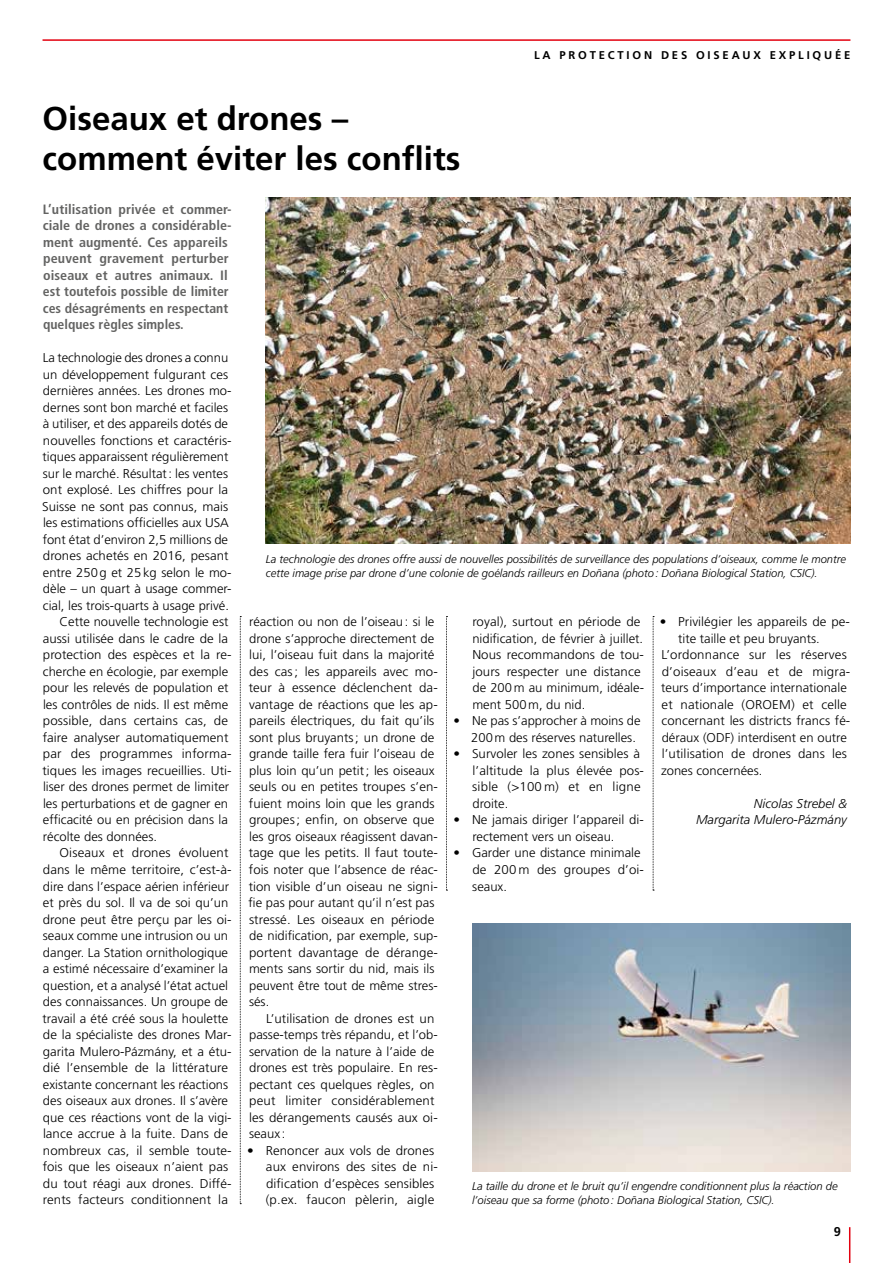
<style>
.page{position:relative;width:893px;height:1263px;background:#fff}
.page>*{position:absolute;margin:0;border:0;box-sizing:border-box;transform-origin:0 0}
.t1{font:700 33px/40.5px "Frutiger";color:#000}
.t2{font:700 condensed 13.5px/16.5px "Frutiger";letter-spacing:.005em;color:#636362;scale:1.04 1}
.t3{font:300 12.75px/16.5px "Frutiger";color:#000}
.t4{font:300 12.75px/16.5px "Frutiger";color:#000;scale:1.04 1}
.t5{font:italic 300 12.75px/16.5px "Frutiger";color:#000;text-align:right}
.t6{font:700 12.75px "Frutiger";color:#000}
.t7{font:italic 300 11.25px/14.2px "Frutiger";color:#000}
.t8{font:700 11.25px "Frutiger";letter-spacing:.25em;color:#000}
</style>
<div class="page">
<hr style="left:849px;top:1227px;width:1px;height:36px;background:#e3000f">
<hr style="left:43px;top:39px;width:807px;height:2px;background:#e3000f">
<img style="left:266px;top:197px;width:584px;height:347px">
<img style="left:472px;top:923px;width:378px;height:248px">
<svg style="left:240px;top:616px;width:1px;height:588px"></svg>
<svg style="left:446px;top:616px;width:1px;height:275px"></svg>
<svg style="left:653px;top:616px;width:1px;height:275px"></svg>
<h1 class="t1" style="left:43px;top:98px;width:420px">Oiseaux et drones – comment éviter les conflits</h1>
<p class="t8" style="left:534px;top:49px;width:318px">LA PROTECTION DES OISEAUX EXPLIQUÉE</p>
<p class="t2" style="left:43px;top:201px;width:183px">L’utilisation privée et commer&shy;ciale de drones a considérable&shy;ment augmenté. Ces appareils peuvent gravement perturber oiseaux et autres animaux. Il est toutefois possible de limiter ces désagréments en respectant quelques règles simples.</p>
<p class="t3" style="left:43px;top:350px;width:187px">La technologie des drones a connu</p>
<p class="t3" style="left:43px;top:366px;width:187px">un développement fulgurant ces</p>
<p class="t3" style="left:43px;top:383px;width:190px">dernières années. Les drones mo-</p>
<p class="t3" style="left:43px;top:399px;width:187px">dernes sont bon marché et faciles</p>
<p class="t3" style="left:43px;top:416px;width:187px">à utiliser, et des appareils dotés de</p>
<p class="t4" style="left:43px;top:432px;width:183px">nouvelles fonctions et caractéris-</p>
<p class="t3" style="left:43px;top:449px;width:187px">tiques apparaissent régulièrement</p>
<p class="t3" style="left:43px;top:465px;width:187px">sur le marché. Résultat: les ventes</p>
<p class="t4" style="left:43px;top:482px;width:179px">ont explosé. Les chiffres pour la</p>
<p class="t4" style="left:42px;top:498px;width:180px">Suisse ne sont pas connus, mais</p>
<p class="t3" style="left:43px;top:515px;width:187px">les estimations officielles aux USA</p>
<p class="t3" style="left:43px;top:531px;width:187px">font état d’environ 2,5 millions de</p>
<p class="t4" style="left:43px;top:548px;width:180px">drones achetés en 2016, pesant</p>
<p class="t3" style="left:43px;top:564px;width:190px">entre 250g et 25kg selon le mo-</p>
<p class="t3" style="left:43px;top:581px;width:190px">dèle – un quart à usage commer-</p>
<p class="t3" style="left:43px;top:597px;width:188px">cial, les trois-quarts à usage privé.</p>
<p class="t3" style="left:60px;top:614px;width:170px">Cette nouvelle technologie est</p>
<p class="t3" style="left:43px;top:630px;width:187px">aussi utilisée dans le cadre de la</p>
<p class="t4" style="left:43px;top:647px;width:183px">protection des espèces et la re-</p>
<p class="t3" style="left:43px;top:663px;width:187px">cherche en écologie, par exemple</p>
<p class="t3" style="left:43px;top:680px;width:187px">pour les relevés de population et</p>
<p class="t3" style="left:43px;top:696px;width:187px">les contrôles de nids. Il est même</p>
<p class="t4" style="left:43px;top:713px;width:179px">possible, dans certains cas, de</p>
<p class="t4" style="left:43px;top:729px;width:180px">faire analyser automatiquement</p>
<p class="t4" style="left:43px;top:746px;width:183px">par des programmes informa-</p>
<p class="t4" style="left:43px;top:762px;width:183px">tiques les images recueillies. Uti-</p>
<p class="t3" style="left:43px;top:779px;width:188px">liser des drones permet de limiter</p>
<p class="t3" style="left:43px;top:795px;width:187px">les perturbations et de gagner en</p>
<p class="t3" style="left:43px;top:812px;width:187px">efficacité ou en précision dans la</p>
<p class="t3" style="left:43px;top:828px;width:116px">récolte des données.</p>
<p class="t4" style="left:60px;top:845px;width:164px">Oiseaux et drones évoluent</p>
<p class="t4" style="left:43px;top:861px;width:183px">dans le même territoire, c’est-à-</p>
<p class="t3" style="left:43px;top:878px;width:188px">dire dans l’espace aérien inférieur</p>
<p class="t3" style="left:43px;top:894px;width:187px">et près du sol. Il va de soi qu’un</p>
<p class="t3" style="left:43px;top:911px;width:190px">drone peut être perçu par les oi-</p>
<p class="t3" style="left:43px;top:927px;width:187px">seaux comme une intrusion ou un</p>
<p class="t3" style="left:43px;top:944px;width:187px">danger. La Station ornithologique</p>
<p class="t3" style="left:43px;top:960px;width:187px">a estimé nécessaire d’examiner la</p>
<p class="t3" style="left:43px;top:977px;width:187px">question, et a analysé l’état actuel</p>
<p class="t3" style="left:43px;top:993px;width:187px">des connaissances. Un groupe de</p>
<p class="t3" style="left:43px;top:1010px;width:187px">travail a été créé sous la houlette</p>
<p class="t4" style="left:43px;top:1026px;width:183px">de la spécialiste des drones Mar-</p>
<p class="t3" style="left:43px;top:1043px;width:190px">garita Mulero-Pázmány, et a étu-</p>
<p class="t4" style="left:43px;top:1059px;width:179px">dié l’ensemble de la littérature</p>
<p class="t3" style="left:43px;top:1076px;width:187px">existante concernant les réactions</p>
<p class="t3" style="left:43px;top:1092px;width:187px">des oiseaux aux drones. Il s’avère</p>
<p class="t3" style="left:43px;top:1109px;width:190px">que ces réactions vont de la vigi-</p>
<p class="t4" style="left:43px;top:1125px;width:179px">lance accrue à la fuite. Dans de</p>
<p class="t4" style="left:43px;top:1142px;width:183px">nombreux cas, il semble toute-</p>
<p class="t4" style="left:43px;top:1158px;width:180px">fois que les oiseaux n’aient pas</p>
<p class="t4" style="left:43px;top:1175px;width:183px">du tout réagi aux drones. Diffé-</p>
<p class="t4" style="left:43px;top:1191px;width:179px">rents facteurs conditionnent la</p>
<p class="t7" style="left:266px;top:552px;width:582px">La technologie des drones offre aussi de nouvelles possibilités de surveillance des populations d’oiseaux, comme le montre cette image prise par drone d’une colonie de goélands railleurs en Doñana (photo: Doñana Biological Station, CSIC).</p>
<p class="t3" style="left:249px;top:614px;width:191px">réaction ou non de l’oiseau: si le drone s’approche directement de lui, l’oiseau fuit dans la majorité des cas; les appareils avec mo&shy;teur à essence déclenchent da&shy;vantage de réactions que les ap&shy;pareils électriques, du fait qu’ils sont plus bruyants; un drone de grande taille fera fuir l’oiseau de plus loin qu’un petit; les oiseaux seuls ou en petites troupes s’en&shy;fuient moins loin que les grands groupes; enfin, on observe que les gros oiseaux réagissent davan&shy;tage que les petits. Il faut toute&shy;fois noter que l’absence de réac&shy;tion visible d’un oiseau ne signi&shy;fie pas pour autant qu’il n’est pas stressé. Les oiseaux en période de nidification, par exemple, sup&shy;portent davantage de dérange&shy;ments sans sortir du nid, mais ils peuvent être tout de même stres&shy;sés.</p>
<p class="t4" style="left:249px;top:1010px;width:183px;text-indent:17px">L’utilisation de drones est un passe-temps très répandu, et l’ob&shy;servation de la nature à l’aide de drones est très populaire. En res&shy;pectant ces quelques règles, on peut limiter considérablement les dérangements causés aux oi&shy;seaux :</p>
<p class="t4" style="left:266px;top:1142px;width:167px;text-indent:-18px">• Renoncer aux vols de drones aux environs des sites de ni&shy;dification d’espèces sensibles (p.ex. faucon pèlerin, aigle</p>
<p class="t4" style="left:472px;top:614px;width:167px">royal), surtout en période de nidification, de février à juillet.<br>Nous recommandons de tou&shy;jours respecter une distance de 200m au minimum, idéale&shy;ment 500m, du nid.</p>
<p class="t3" style="left:471px;top:713px;width:171px;text-indent:-18px">• Ne pas s’approcher à moins de<br>200m des réserves naturelles.</p>
<p class="t4" style="left:472px;top:746px;width:167px;text-indent:-19px">• Survoler les zones sensibles à l’altitude la plus élevée pos&shy;sible (&gt;100 m) et en ligne droite.</p>
<p class="t3" style="left:472px;top:812px;width:173px;text-indent:-19px">• Ne jamais diriger l’appareil di&shy;rectement vers un oiseau.</p>
<p class="t3" style="left:472px;top:845px;width:173px;text-indent:-19px">• Garder une distance minimale de 200 m des groupes d’oi&shy;seaux.</p>
<p class="t4" style="left:660px;top:614px;width:184px">• Privilégier les appareils de pe-</p>
<p class="t3" style="left:678px;top:630px;width:143px">tite taille et peu bruyants.</p>
<p class="t4" style="left:662px;top:647px;width:180px">L’ordonnance sur les réserves</p>
<p class="t4" style="left:662px;top:663px;width:183px">d’oiseaux d’eau et de migra-</p>
<p class="t3" style="left:661px;top:680px;width:187px">teurs d’importance internationale</p>
<p class="t4" style="left:662px;top:696px;width:180px">et nationale (OROEM) et celle</p>
<p class="t3" style="left:662px;top:713px;width:190px">concernant les districts francs fé-</p>
<p class="t3" style="left:662px;top:729px;width:187px">déraux (ODF) interdisent en outre</p>
<p class="t4" style="left:662px;top:746px;width:180px">l’utilisation de drones dans les</p>
<p class="t3" style="left:661px;top:762px;width:103px">zones concernées.</p>
<p class="t5" style="left:696px;top:795px;width:153px">Nicolas Strebel &amp;<br>Margarita Mulero-Pázmány</p>
<p class="t7" style="left:472px;top:1179px;width:367px">La taille du drone et le bruit qu’il engendre conditionnent plus la réaction de l’oiseau que sa forme (photo: Doñana Biological Station, CSIC).</p>
<p class="t6" style="left:834px;top:1224px;width:9px">9</p>
</div>
